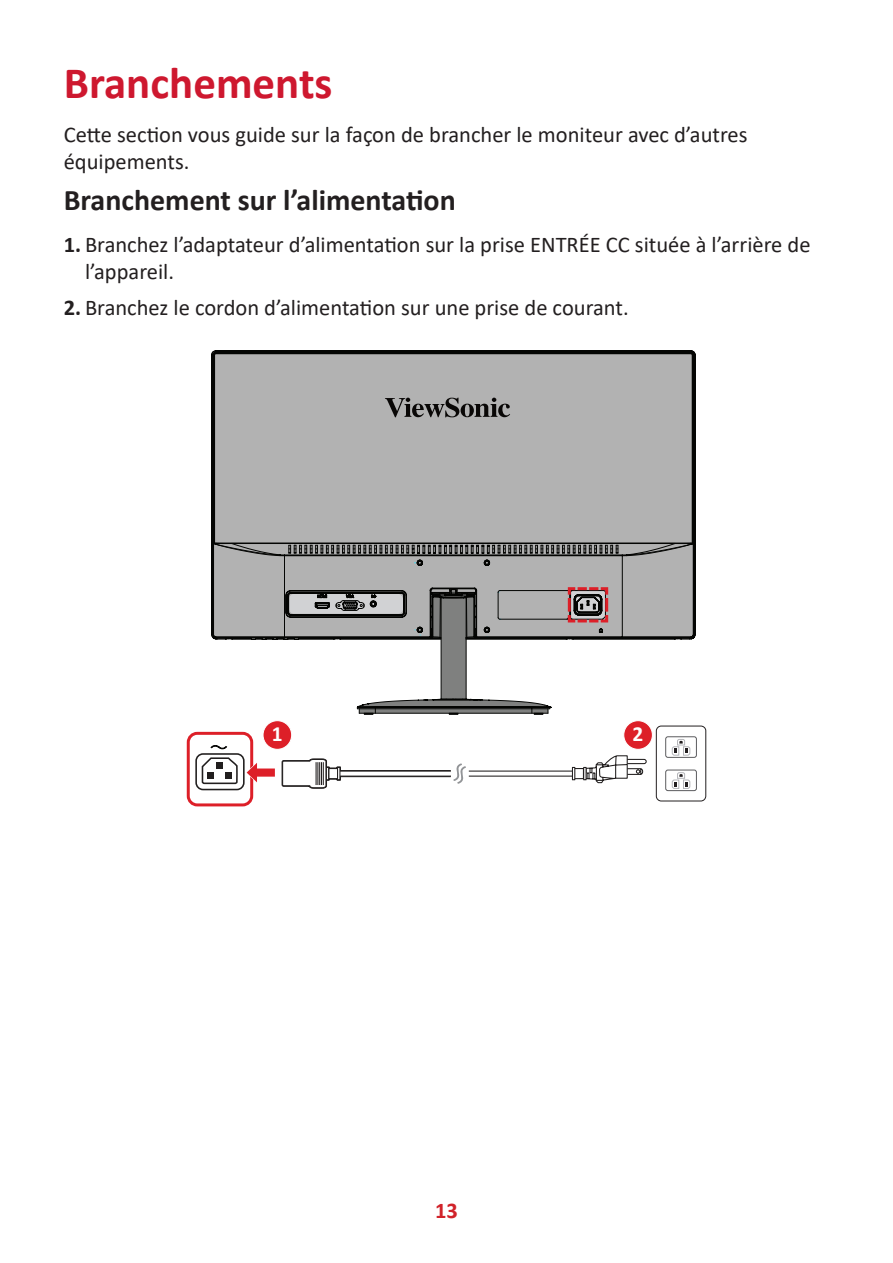
<style>
.page{position:relative;width:893px;height:1263px;background:#fff}
.page>*{position:absolute;margin:0;border:0;box-sizing:border-box;transform-origin:0 0}
.t1{font:700 45px "Calibri";color:#ce182f}
.t2{font:700 30px "Calibri";color:#231f20}
.t3{font:22.5px/27px "Calibri";color:#231f20}
.t4{font:700 22.5px "Calibri";color:#d1232a}
.t5{font:700 21.45px "Calibri";color:#fff}
.s1{font-weight:700}
</style>
<div class="page">
<div style="left:656px;top:726px;width:50px;height:75px;border:1px solid #231f20;border-radius:5px"></div>
<div style="left:665px;top:736px;width:32px;height:22px;border:1px solid #5c5c5f;border-radius:2px"></div>
<svg style="left:672px;top:739px;width:18px;height:17px"></svg>
<div style="left:665px;top:770px;width:32px;height:21px;border:1px solid #5c5c5f;border-radius:2px"></div>
<svg style="left:672px;top:772px;width:18px;height:17px"></svg>
<div style="left:263px;top:721px;width:29px;height:28px;background:#dd1f28;border-radius:50%"></div>
<div style="left:262px;top:720px;width:30px;height:30px;border:1px solid #fff;border-radius:50%"></div>
<div style="left:624px;top:721px;width:28px;height:28px;background:#dd1f28;border-radius:50%"></div>
<div style="left:623px;top:720px;width:30px;height:30px;border:1px solid #fff;border-radius:50%"></div>
<div style="left:187px;top:732px;width:66px;height:74px;border:3px solid #dd1f28;border-radius:9px"></div>
<svg style="left:201px;top:757px;width:37px;height:28px"></svg>
<div style="left:207px;top:772px;width:7px;height:6px;background:#211e1e"></div>
<div style="left:225px;top:772px;width:7px;height:6px;background:#211e1e"></div>
<div style="left:216px;top:762px;width:7px;height:7px;background:#211e1e"></div>
<svg style="left:210px;top:745px;width:17px;height:5px"></svg>
<div style="left:195px;top:753px;width:50px;height:37px;border:2px solid #211e1e;border-radius:7px"></div>
<svg style="left:468px;top:770px;width:110px;height:7px"></svg>
<svg style="left:571px;top:755px;width:76px;height:29px"></svg>
<svg style="left:246px;top:757px;width:220px;height:33px"></svg>
<div style="left:212px;top:351px;width:483px;height:288px;background:#b2b2b2"></div>
<svg style="left:213px;top:543px;width:481px;height:95px"></svg>
<svg style="left:385px;top:398px;width:125px;height:19px"></svg>
<svg style="left:283px;top:545px;width:335px;height:169px"></svg>
<h1 class="t1" style="left:64px;top:51px;width:270px">Branchements</h1>
<p class="t3" style="left:64px;top:120px;width:685px">Cette section vous guide sur la façon de brancher le moniteur avec d’autres équipements.</p>
<h2 class="t2" style="left:64px;top:178px;width:394px">Branchement sur l’alimentation</h2>
<p class="t3" style="left:85px;top:231px;width:727px;text-indent:-21px"><span class="s1">1.</span> Branchez l’adaptateur d’alimentation sur la prise ENTRÉE CC située à l’arrière de l’appareil.</p>
<p class="t3" style="left:64px;top:293px;width:566px"><span class="s1">2.</span> Branchez le cordon d’alimentation sur une prise de courant.</p>
<p class="t5" style="left:272px;top:719px;width:12px">1</p>
<p class="t5" style="left:633px;top:719px;width:12px">2</p>
<p class="t4" style="left:435px;top:1194px;width:24px">13</p>
</div>
